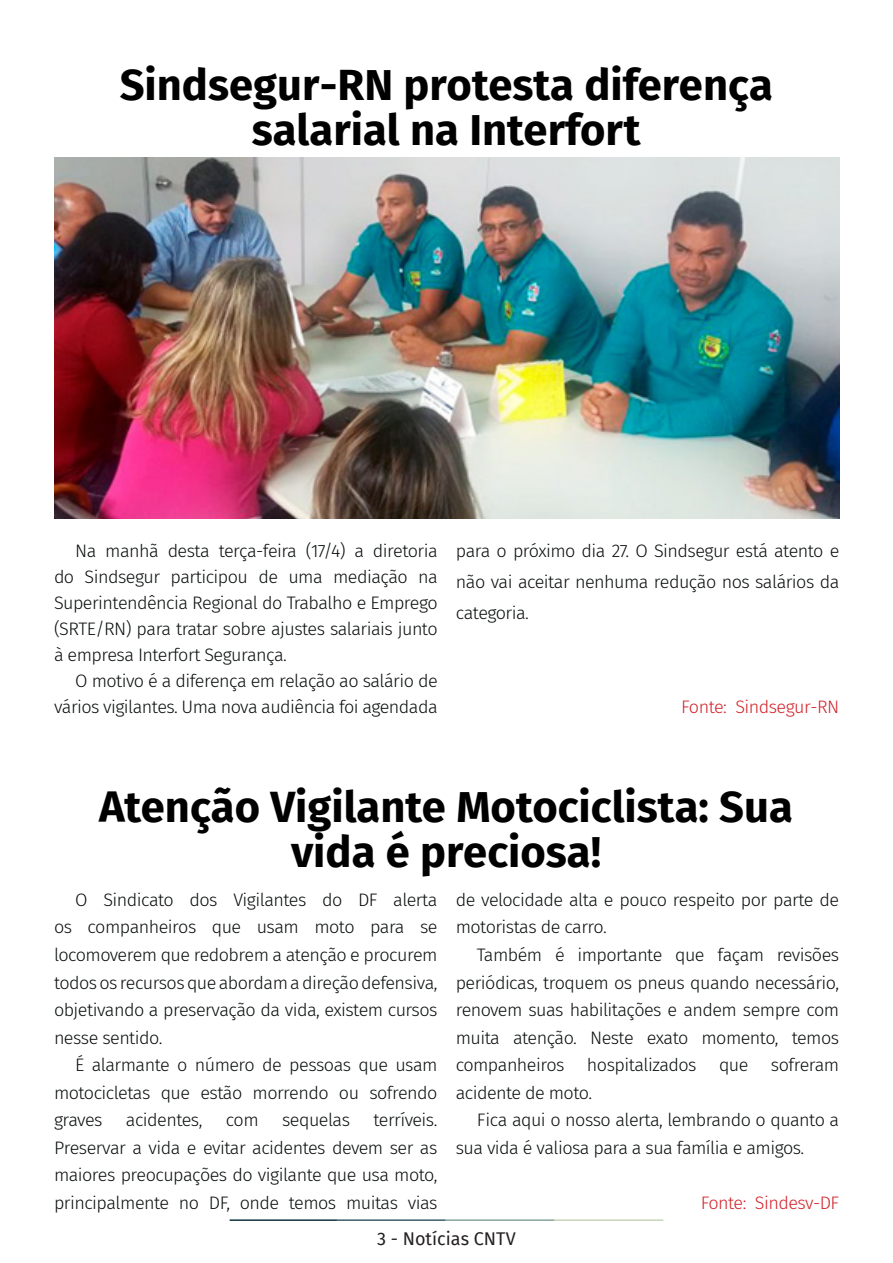
<style>
.page{position:relative;width:893px;height:1263px;background:#fff}
.page>*{position:absolute;margin:0;border:0;box-sizing:border-box;transform-origin:0 0}
.t1{font:700 43.5px/45px "Fira Sans";color:#000001;text-align:center}
.t2{font:300 18px/27.6px "Fira Sans";letter-spacing:-.03em;color:#080d0b;text-align:justify}
.t3{font:300 18px "Fira Sans";letter-spacing:-.03em;color:#d1232a}
.t4{font:18px "Fira Sans";color:#231f20}
</style>
<div class="page">
<hr style="left:230px;top:1219px;width:107px;height:2px;background:#0e323f">
<hr style="left:337px;top:1219px;width:109px;height:2px;background:#3a5f6d">
<hr style="left:446px;top:1219px;width:109px;height:2px;background:#87a59a">
<hr style="left:555px;top:1219px;width:108px;height:2px;background:#c6d5b7">
<img style="left:55px;top:157px;width:784px;height:362px">
<p class="t1" style="left:120px;top:60px;width:655px">Sindsegur-RN protesta diferença salarial na Interfort</p>
<p class="t2" style="left:54px;top:537px;width:385px;line-height:26.1px;text-indent:21px">Na manhã desta terça-feira (17/4) a diretoria do Sindsegur participou de uma mediação na Superintendência Regional do Trabalho e Emprego (SRTE/RN) para tratar sobre ajustes salariais junto à empresa Interfort Segurança.</p>
<p class="t2" style="left:54px;top:668px;width:385px;line-height:26.1px;text-align:right">O motivo é a diferença em relação ao salário de vários vigilantes. Uma nova audiência foi agendada</p>
<p class="t2" style="left:456px;top:535px;width:385px;line-height:31.3px">para o próximo dia 27. O Sindsegur está atento e não vai aceitar nenhuma redução nos salários da categoria.</p>
<p class="t3" style="left:681px;top:694px;width:160px">Fonte: Sindsegur-RN</p>
<p class="t1" style="left:99px;top:782px;width:695px">Atenção Vigilante Motociclista: Sua vida é preciosa!</p>
<p class="t2" style="left:54px;top:886px;width:385px;text-indent:21px">O Sindicato dos Vigilantes do DF alerta os companheiros que usam moto para se locomoverem que redobrem a atenção e procurem todos os recursos que abordam a direção defensiva, objetivando a preservação da vida, existem cursos nesse sentido.</p>
<p class="t2" style="left:54px;top:1051px;width:385px;text-indent:21px">É alarmante o número de pessoas que usam motocicletas que estão morrendo ou sofrendo graves</p>
<p class="t2" style="left:456px;top:886px;width:385px">de velocidade alta e pouco respeito por parte de motoristas de carro.</p>
<p class="t2" style="left:456px;top:941px;width:385px;text-indent:21px">Também é importante que façam revisões periódicas, troquem os pneus quando necessário, renovem suas habilitações e andem sempre com muita atenção. Neste exato momento, temos companheiros hospitalizados que sofreram acidente de moto.</p>
<p class="t2" style="left:456px;top:1106px;width:385px;text-indent:21px">Fica aqui o nosso alerta, lembrando o quanto a sua vida é valiosa para a sua família e amigos.</p>
<p class="t3" style="left:701px;top:1190px;width:140px">Fonte: Sindesv-DF</p>
<p class="t2" style="left:54px;top:1106px;width:385px;text-indent:320px">terríveis.<br>Preservar a vida e evitar acidentes devem ser as maiores preocupações do vigilante que usa moto, principalmente no DF, onde temos muitas vias</p>
<p class="t2" style="left:126px;top:1106px;width:78px">acidentes,</p>
<p class="t2" style="left:226px;top:1106px;width:34px">com</p>
<p class="t2" style="left:282px;top:1106px;width:69px">sequelas</p>
<p class="t4" style="left:377px;top:1225px;width:140px">3 - Notícias CNTV</p>
</div>
